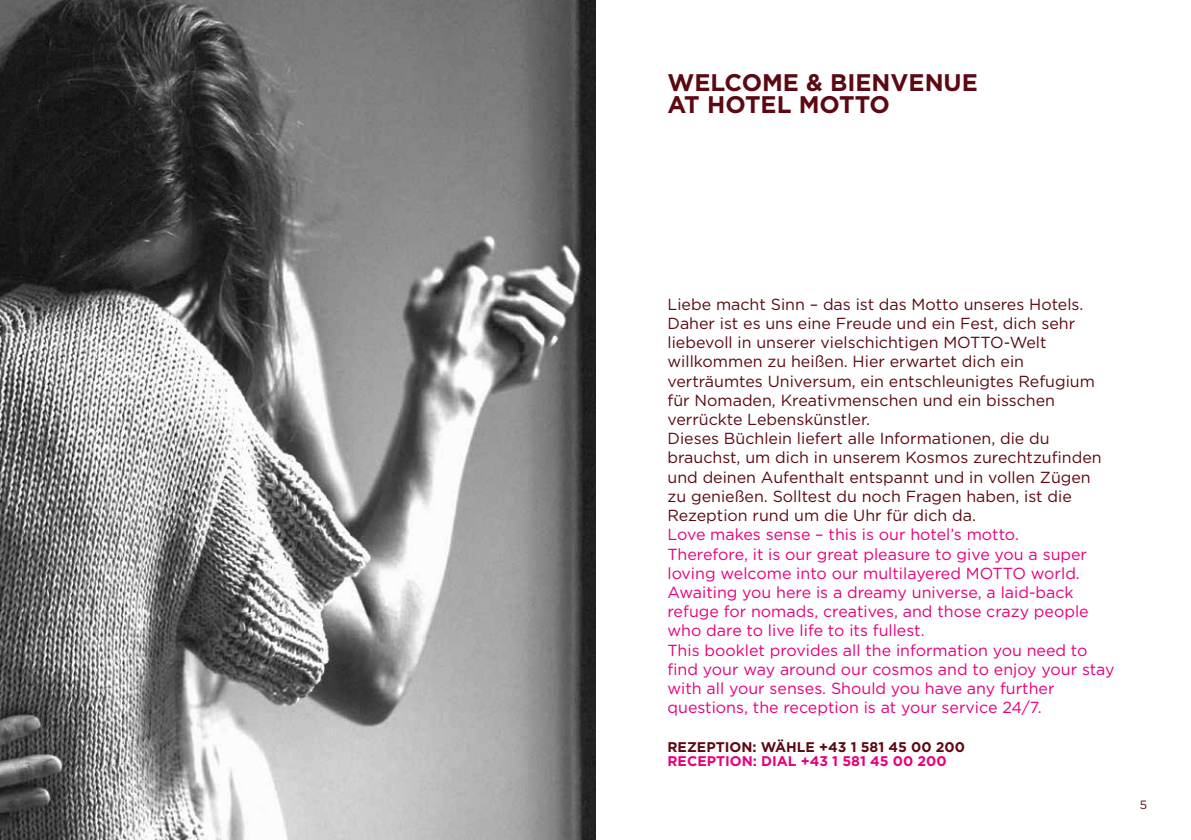
<style>
.page{position:relative;width:1191px;height:840px;background:#fff}
.page>*{position:absolute;margin:0;border:0;box-sizing:border-box;transform-origin:0 0}
.t1{font:700 24px/22px "Gotham";color:#5c0912}
.t2{font:16px/19.2px "Gotham";color:#5c0912}
.t3{font:16px/19.2px "Gotham";color:#e6007d}
.t4{font:700 14px "Gotham";color:#5c0912}
.t5{font:700 14px "Gotham";color:#e6007d}
.t6{font:12px "Gotham";color:#5c0912}
</style>
<div class="page">
<img style="left:0;top:0;width:595px;height:839px">
<h1 class="t1" style="left:667px;top:72px;width:312px">WELCOME &amp; BIENVENUE<br>AT HOTEL MOTTO</h1>
<p class="t2" style="left:667px;top:294px;width:436px">Liebe macht Sinn – das ist das Motto unseres Hotels.<br>Daher ist es uns eine Freude und ein Fest, dich sehr liebevoll in unserer vielschichtigen MOTTO-Welt willkommen zu heißen. Hier erwartet dich ein verträumtes Universum, ein entschleunigtes Refugium für Nomaden, Kreativmenschen und ein bisschen verrückte Lebenskünstler.<br>Dieses Büchlein liefert alle Informationen, die du brauchst, um dich in unserem Kosmos zurechtzufinden und deinen Aufenthalt entspannt und in vollen Zügen zu genießen. Solltest du noch Fragen haben, ist die Rezeption rund um die Uhr für dich da.</p>
<p class="t3" style="left:667px;top:524px;width:449px">Love makes sense – this is our hotel’s motto.<br>Therefore, it is our great pleasure to give you a super loving welcome into our multilayered MOTTO world.<br>Awaiting you here is a dreamy universe, a laid-back refuge for nomads, creatives, and those crazy people who dare to live life to its fullest.<br>This booklet provides all the information you need to find your way around our cosmos and to enjoy your stay with all your senses. Should you have any further questions, the reception is at your service 24/7.</p>
<p class="t4" style="left:667px;top:737px;width:299px">REZEPTION: WÄHLE +43 1 581 45 00 200</p>
<p class="t5" style="left:667px;top:751px;width:281px">RECEPTION: DIAL +43 1 581 45 00 200</p>
<p class="t6" style="left:1140px;top:796px;width:9px">5</p>
</div>
